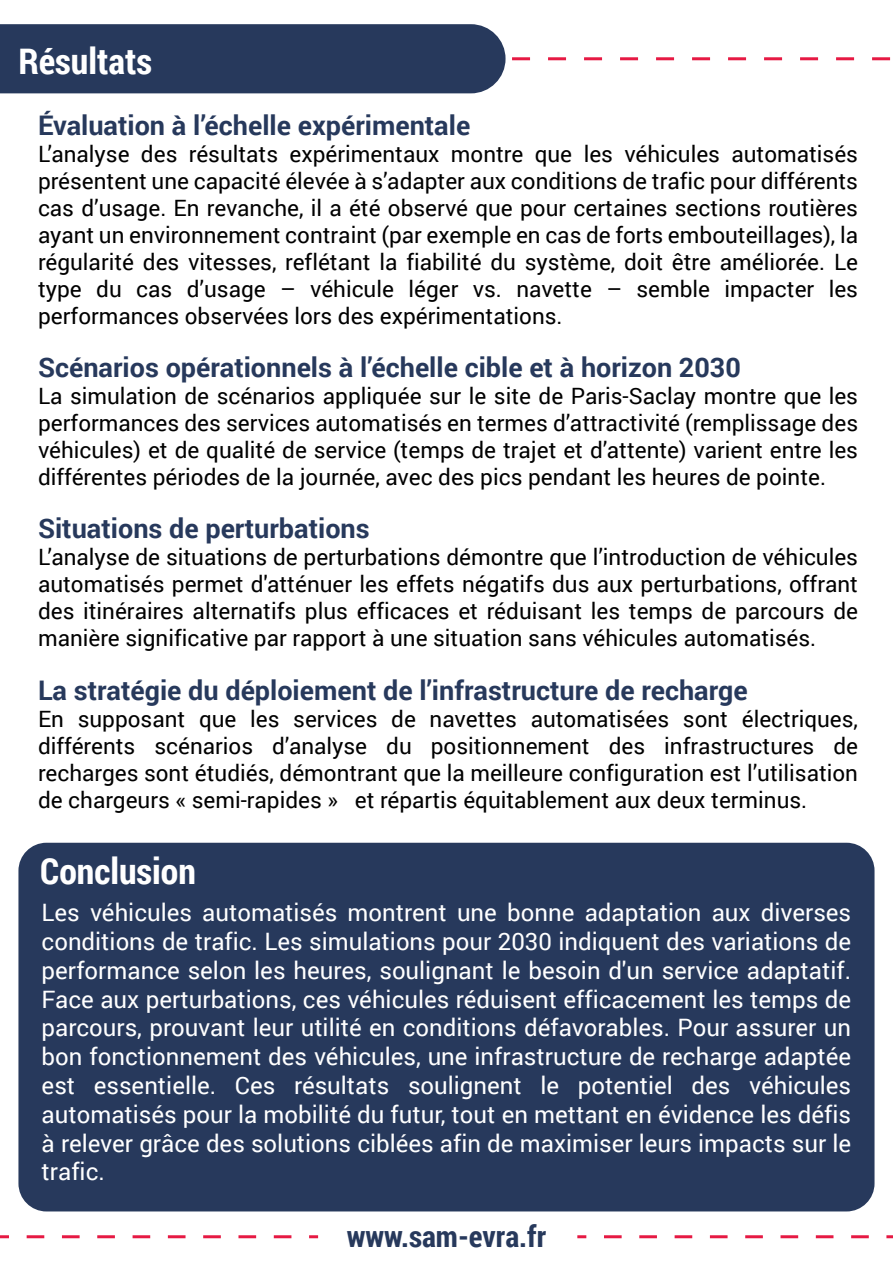
<style>
.page{position:relative;width:893px;height:1263px;background:#fff}
.page>*{position:absolute;margin:0;border:0;box-sizing:border-box;transform-origin:0 0}
.t1{font:700 36px "Roboto Condensed";color:#fff}
.t2{font:700 30px "Roboto Condensed";color:#27395c}
.t3{font:700 27px "Roboto";color:#27395c}
.t4{font:24px/28.8px "Roboto";color:#fff;text-align:justify}
.t5{font:22.5px/27px "Roboto";color:#000;text-align:justify}
</style>
<div class="page">
<div style="left:0;top:24px;width:505px;height:69px;background:#27395c"></div>
<svg style="left:512px;top:57px;width:379px;height:3px"></svg>
<svg style="left:0;top:1235px;width:9px;height:3px"></svg>
<svg style="left:27px;top:1235px;width:265px;height:3px"></svg>
<svg style="left:309px;top:1235px;width:9px;height:3px"></svg>
<svg style="left:577px;top:1235px;width:9px;height:3px"></svg>
<svg style="left:604px;top:1235px;width:265px;height:3px"></svg>
<svg style="left:886px;top:1235px;width:7px;height:3px"></svg>
<div style="left:18px;top:843px;width:856px;height:368px;background:#27395c;border-radius:28px"></div>
<h1 class="t1" style="left:18px;top:36px;width:135px">Résultats</h1>
<p class="t3" style="left:38px;top:106px;width:434px">Évaluation à l’échelle expérimentale</p>
<p class="t5" style="left:38px;top:139px;width:822px">L’analyse des résultats expérimentaux montre que les véhicules automatisés présentent une capacité élevée à s’adapter aux conditions de trafic pour différents cas d’usage. En revanche, il a été observé que pour certaines sections routières ayant un environnement contraint (par exemple en cas de forts embouteillages), la régularité des vitesses, reflétant la fiabilité du système, doit être améliorée. Le type du cas d’usage – véhicule léger vs. navette – semble impacter les performances observées lors des expérimentations.</p>
<p class="t3" style="left:38px;top:348px;width:704px">Scénarios opérationnels à l’échelle cible et à horizon 2030</p>
<p class="t5" style="left:38px;top:382px;width:822px">La simulation de scénarios appliquée sur le site de Paris-Saclay montre que les performances des services automatisés en termes d’attractivité (remplissage des véhicules) et de qualité de service (temps de trajet et d’attente) varient entre les différentes périodes de la journée, avec des pics pendant les heures de pointe.</p>
<p class="t3" style="left:38px;top:510px;width:333px">Situations de perturbations</p>
<p class="t5" style="left:38px;top:543px;width:822px">L’analyse de situations de perturbations démontre que l’introduction de véhicules automatisés permet d'atténuer les effets négatifs dus aux perturbations, offrant des itinéraires alternatifs plus efficaces et réduisant les temps de parcours de manière significative par rapport à une situation sans véhicules automatisés.</p>
<p class="t3" style="left:38px;top:671px;width:711px">La stratégie du déploiement de l’infrastructure de recharge</p>
<p class="t5" style="left:38px;top:704px;width:822px">En supposant que les services de navettes automatisées sont électriques, différents scénarios d’analyse du positionnement des infrastructures de recharges sont étudiés, démontrant que la meilleure configuration est l’utilisation de chargeurs « semi-rapides » et répartis équitablement aux deux terminus.</p>
<h1 class="t1" style="left:40px;top:846px;width:157px">Conclusion</h1>
<p class="t4" style="left:42px;top:897px;width:811px">Les véhicules automatisés montrent une bonne adaptation aux diverses conditions de trafic. Les simulations pour 2030 indiquent des variations de performance selon les heures, soulignant le besoin d'un service adaptatif.<br>Face aux perturbations, ces véhicules réduisent efficacement les temps de parcours, prouvant leur utilité en conditions défavorables. Pour assurer un bon fonctionnement des véhicules, une infrastructure de recharge adaptée est essentielle. Ces résultats soulignent le potentiel des véhicules automatisés pour la mobilité du futur, tout en mettant en évidence les défis à relever grâce des solutions ciblées afin de maximiser leurs impacts sur le trafic.</p>
<h2 class="t2" style="left:347px;top:1215px;width:201px">www.sam-evra.fr</h2>
</div>
